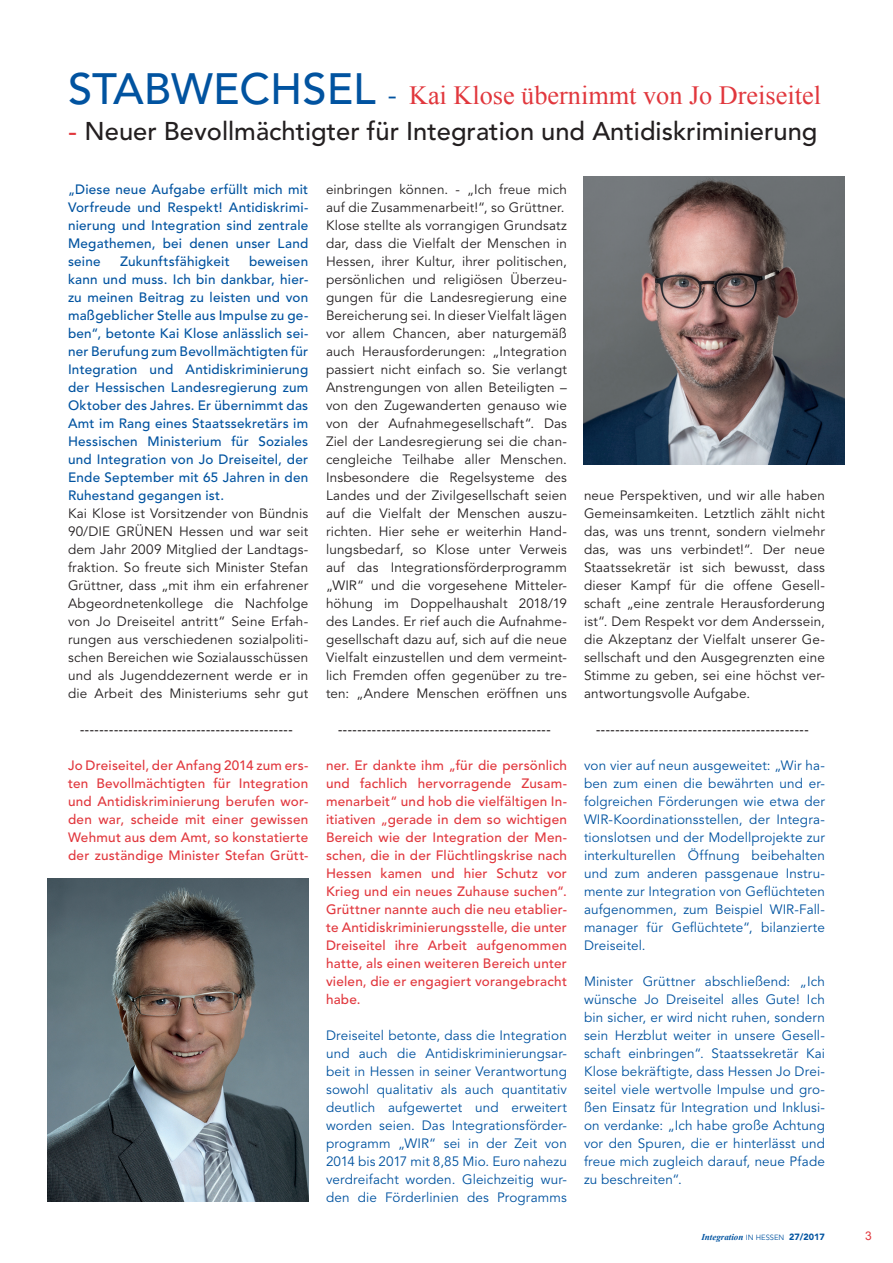
<style>
.page{position:relative;width:893px;height:1263px;background:#fff}
.page>*{position:absolute;margin:0;border:0;box-sizing:border-box;transform-origin:0 0}
.t1{font:500 43.5px "Avenir LT Std";color:#0153a0}
.t2{font:26.25px "Times New Roman";color:#e1373d}
.t3{font:500 25.5px "Avenir LT Std";color:#231f20}
.t4{font:13.5px/18px "Avenir LT Std";letter-spacing:.01em;color:#231f20}
.t5{font:13.5px/18px "Avenir LT Std";letter-spacing:.01em;color:#0153a0;text-align:justify}
.t6{font:500 13.5px/18px "Avenir LT Std";letter-spacing:.015em;color:#e1373d;text-align:justify}
.t7{font:500 13.5px/18px "Avenir LT Std";letter-spacing:.02em;color:#0153a0;text-align:justify}
.t8{font:500 13.5px "Avenir LT Std";color:#231f20}
.t9{font:12px "Arial";color:#e1373d}
.t10{font:italic 700 9px "Times New Roman";color:#0153a0}
.s1{font-family:"Avenir LT Std";font-size:27px;color:#0153a0}
.s2{font-family:"Times New Roman";font-weight:400;font-size:27px;color:#e1373d}
.s3{font-family:"Avenir LT Std";font-weight:400;font-style:normal;font-size:7.5px}
.s4{font-family:"Avenir LT Std";font-weight:900;font-style:normal}
</style>
<div class="page">
<img style="left:584px;top:177px;width:261px;height:287px">
<img style="left:47px;top:878px;width:261px;height:323px">
<h1 class="t1" style="left:68px;top:63px;width:55px">Stabwe</h1>
<h1 class="t1" style="left:240px;top:63px;width:57px">chsel</h1>
<h2 class="t2" style="left:388px;top:78px;width:434px"><span class="s1">-</span> Kai Klose übernimmt von Jo Dreiseitel</h2>
<h3 class="t3" style="left:68px;top:116px;width:751px"><span class="s2">-</span> Neuer Bevollmächtigter für Integration und Antidiskriminierung</h3>
<p class="t7" style="left:68px;top:181px;width:242px">„Diese neue Aufgabe erfüllt mich mit Vorfreude und Respekt! Antidiskrimi&shy;nierung und Integration sind zentrale Megathemen, bei denen unser Land seine</p>
<p class="t4" style="left:326px;top:181px;width:242px">einbringen können. - „Ich freue mich auf die Zusammenarbeit!“, so Grüttner.<br>Klose stellte als vorrangigen Grundsatz dar, dass die Vielfalt der Menschen in Hessen, ihrer Kultur, ihrer politischen, persönlichen und religiösen Überzeu&shy;gungen für die Landesregierung eine Bereicherung sei. I n dieser Vielfalt lägen vor allem Chancen, aber naturgemäß auch Herausforderungen: „I ntegration passiert nicht einfach so. Sie verlangt Anstrengungen von allen Beteiligten – von den Zugewanderten genauso wie von der Aufnahmegesellschaft“. Das Ziel der Landesregierung sei die chan&shy;cengleiche Teilhabe aller Menschen.<br>I nsbesondere die Regelsysteme des Landes und der Zivilgesellschaft seien auf die Vielfalt der Menschen auszu&shy;richten. Hier sehe er weiterhin Hand&shy;lungsbedarf, so Klose unter Verweis auf das I ntegrationsförderprogramm „WI R“ und die vorgesehene Mitteler&shy;höhung im Doppelhaushalt 2018/19 des Landes. Er rief auch die Aufnahme&shy;gesellschaft dazu auf, sich auf die neue Vielfalt einzustellen und dem vermeint&shy;lich Fremden offen gegenüber zu tre&shy;ten: „Andere Menschen eröffnen uns</p>
<p class="t7" style="left:120px;top:253px;width:111px">Zukunftsfähigkeit</p>
<p class="t7" style="left:68px;top:253px;width:242px;text-indent:181px">beweisen kann und muss. Ich bin dankbar, hier&shy;zu meinen Beitrag zu leisten und von maßgeblicher Stelle aus Impulse zu ge&shy;ben“, betonte Kai Klose anlässlich sei&shy;ner Berufung zum Bevollmächtigten für Integration und Antidiskriminierung der Hessischen Landesregierung zum Oktober des Jahres. Er übernimmt das Amt im Rang eines Staatssekretärs im Hessischen Ministerium für Soziales und Integration von Jo Dreiseitel, der Ende September mit 65 Jahren in den Ruhestand gegangen ist.</p>
<p class="t4" style="left:68px;top:505px;width:242px">Kai Klose ist Vorsitzender von Bündnis<br>90/DIE GRÜNEN</p>
<p class="t4" style="left:584px;top:486px;width:242px;text-align:justify">neue Perspektiven, und wir alle haben Gemeinsamkeiten. Letztlich zählt nicht das, was uns trennt, sondern vielmehr das, was uns verbindet!“. Der neue Staatssekretär ist sich bewusst, dass dieser Kampf für die offene Gesell&shy;schaft „eine zentrale Herausforderung ist“. Dem Respekt vor dem Anderssein, die Akzeptanz der Vielfalt unserer Ge&shy;sellschaft und den Ausgegrenzten eine Stimme zu geben, sei eine höchst ver&shy;antwortungsvolle Aufgabe.</p>
<p class="t4" style="left:68px;top:523px;width:242px;text-align:justify;text-indent:111px">Hessen und war seit dem Jahr 2009 Mitglied der Landtags&shy;fraktion. So freute sich Minister Stefan Grüttner, dass „mit ihm ein erfahrener Abgeordnetenkollege die Nachfolge von Jo Dreiseitel antritt“ Seine Erfah&shy;rungen aus verschiedenen sozialpoliti&shy;schen Bereichen wie Sozialausschüssen und als Jugenddezernent werde er in die Arbeit des Ministeriums sehr gut</p>
<p class="t8" style="left:80px;top:721px;width:214px">--------------------------------------------</p>
<p class="t8" style="left:338px;top:721px;width:214px">--------------------------------------------</p>
<p class="t8" style="left:596px;top:721px;width:214px">--------------------------------------------</p>
<p class="t6" style="left:68px;top:756px;width:242px">Jo Dreiseitel, der Anfang 2014 zum ers&shy;ten Bevollmächtigten für Integration und Antidiskriminierung berufen wor&shy;den war, scheide mit einer gewissen Wehmut aus dem Amt, so konstatierte der zuständige Minister Stefan Grütt-</p>
<p class="t6" style="left:326px;top:756px;width:242px">ner. Er dankte ihm „für die persönlich und fachlich hervorragende Zusam&shy;menarbeit“ und hob die vielfältigen In&shy;itiativen „gerade in dem so wichtigen Bereich wie der Integration der Men&shy;schen, die in der Flüchtlingskrise nach Hessen kamen und hier Schutz vor Krieg und ein neues Zuhause suchen“.<br>Grüttner nannte auch die neu etablier&shy;te Antidiskriminierungsstelle, die unter Dreiseitel ihre Arbeit aufgenommen hatte, als einen weiteren Bereich unter vielen, die er engagiert vorangebracht habe.</p>
<p class="t5" style="left:326px;top:1026px;width:242px">Dreiseitel betonte, dass die I ntegration und auch die Antidiskriminierungsar&shy;beit in Hessen in seiner Verantwortung sowohl qualitativ als auch quantitativ deutlich aufgewertet und erweitert worden seien. Das I ntegrationsförder&shy;programm „WI R“ sei in der Zeit von 2014 bis 2017 mit 8,85 Mio. Euro nahezu verdreifacht worden. Gleichzeitig wur&shy;den die Förderlinien des Programms</p>
<p class="t5" style="left:584px;top:756px;width:242px">von vier auf neun ausgeweitet: „Wir ha&shy;ben zum einen die bewährten und er&shy;folgreichen Förderungen wie etwa der WI R-Koordinationsstellen, der I ntegra&shy;tionslotsen und der Modellprojekte zur interkulturellen Öffnung beibehalten und zum anderen passgenaue I nstru&shy;mente zur I ntegration von Geflüchteten aufgenommen, zum Beispiel WI R-Fall&shy;manager für Geflüchtete“, bilanzierte Dreiseitel.</p>
<p class="t5" style="left:584px;top:972px;width:242px">Minister Grüttner abschließend: „Ich wünsche Jo Dreiseitel alles Gute! I ch bin sicher, er wird nicht ruhen, sondern sein Herzblut weiter in unsere Gesell&shy;schaft einbringen“. Staatssekretär Kai Klose bekräftigte, dass Hessen Jo Drei&shy;seitel viele wertvolle I mpulse und gro&shy;ßen Einsatz für I ntegration und I nklusi&shy;on verdanke: „Ich habe große Achtung vor den Spuren, die er hinterlässt und freue mich zugleich darauf, neue Pfade zu beschreiten“.</p>
<p class="t10" style="left:701px;top:1231px;width:125px">Integration <span class="s3">in Hessen</span> <span class="s4">27/2017</span></p>
<p class="t9" style="left:865px;top:1228px;width:8px">3</p>
</div>
